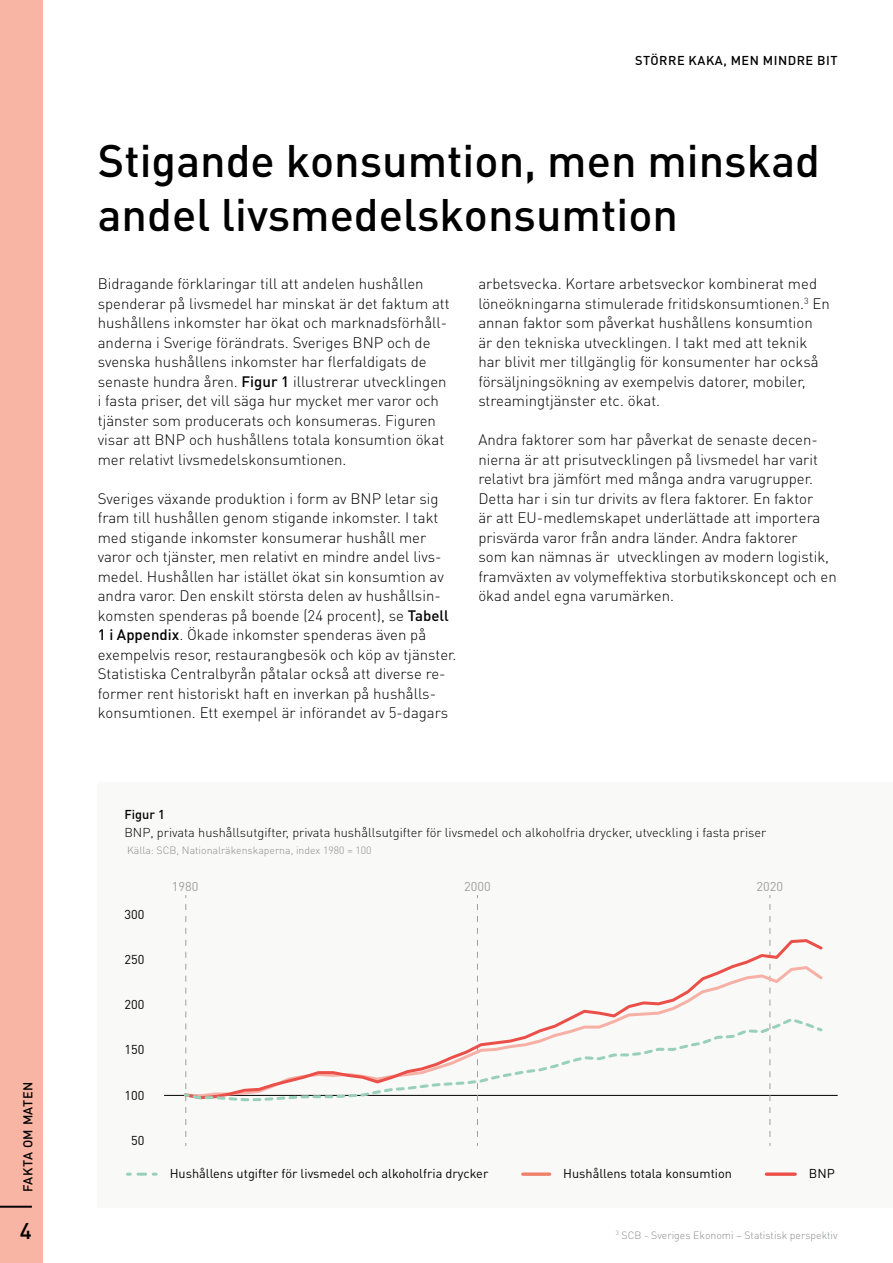
<style>
.page{position:relative;width:893px;height:1263px;background:#fff}
.page>*{position:absolute;margin:0;border:0;box-sizing:border-box;transform-origin:0 0}
.t1{font:500 45px/54px "DIN Pro";color:#000}
.t2{font:500 22.5px "DIN Pro";color:#000}
.t3{font:300 15px/19.5px "DIN Pro";color:#000}
.t4{font:300 12.75px "DIN Pro";color:#000}
.t5{font:12.75px "DIN Pro";color:#010202}
.t6{font:500 12.75px "DIN Pro";letter-spacing:.04em;color:#000}
.t7{font:12.75px "DIN Pro";color:#9e9fa0}
.t8{font:300 10.5px "DIN Pro";color:#8b8c8c}
.s1{font-weight:500}
</style>
<div class="page">
<div style="left:98px;top:782px;width:795px;height:426px;background:#f9f9f7"></div>
<svg style="left:138px;top:1173px;width:18px;height:3px"></svg>
<svg style="left:523px;top:1172px;width:27px;height:4px"></svg>
<svg style="left:766px;top:1172px;width:29px;height:4px"></svg>
<hr style="left:164px;top:1095px;width:674px;height:1px;background:#010202">
<svg style="left:770px;top:895px;width:1px;height:242px"></svg>
<svg style="left:477px;top:895px;width:1px;height:242px"></svg>
<svg style="left:477px;top:937px;width:348px;height:159px"></svg>
<svg style="left:182px;top:895px;width:9px;height:242px"></svg>
<svg style="left:191px;top:1016px;width:628px;height:87px"></svg>
<svg style="left:814px;top:1025px;width:11px;height:9px"></svg>
<div style="left:0;top:0;width:43px;height:1263px;background:#f9b5a3"></div>
<hr style="left:0;top:1206px;width:32px;height:2px;background:#000">
<p class="t6" style="left:19px;top:1192px;width:112px;rotate:-90deg">FAKTA OM MATEN</p>
<h2 class="t2" style="left:20px;top:1215px;width:13px">4</h2>
<p class="t6" style="left:635px;top:52px;width:204px">STÖRRE KAKA, MEN MINDRE BIT</p>
<h1 class="t1" style="left:98px;top:132px;width:724px">Stigande konsumtion, men minskad andel livsmedelskonsumtion</h1>
<p class="t3" style="left:98px;top:273px;width:353px">Bidragande förklaringar till att andelen hushållen spenderar på livsmedel har minskat är det faktum att hushållens inkomster har ökat och marknadsförhåll&shy;anderna i Sverige förändrats. Sveriges BNP och de svenska hushållens inkomster har flerfaldigats de senaste hundra åren. <span class="s1">Figur 1</span> illustrerar utvecklingen i fasta priser, det vill säga hur mycket mer varor och tjänster som producerats och konsumeras. Figuren visar att BNP och hushållens totala konsumtion ökat mer relativt livsmedelskonsumtionen.</p>
<p class="t3" style="left:98px;top:488px;width:360px">Sveriges växande produktion i form av BNP letar sig fram till hushållen genom stigande inkomster. I takt med stigande inkomster konsumerar hushåll mer varor och tjänster, men relativt en mindre andel livs&shy;medel. Hushållen har istället ökat sin konsumtion av andra varor. Den enskilt största delen av hushållsin&shy;komsten spenderas på boende (24 procent), se <span class="s1">Tabell 1 i Appendix</span>. Ökade inkomster spenderas även på exempelvis resor, restaurangbesök och köp av tjänster.<br>Statistiska Centralbyrån påtalar också att diverse re&shy;former rent historiskt haft en inverkan på hushålls&shy;konsumtionen. Ett exempel är införandet av 5-dagars</p>
<p class="t3" style="left:478px;top:273px;width:353px">arbetsvecka. Kortare arbetsveckor kombinerat med löneökningarna stimulerade fritidskonsumtionen.<sup>3</sup> En annan faktor som påverkat hushållens konsumtion är den tekniska utvecklingen. I takt med att teknik har blivit mer tillgänglig för konsumenter har också försäljningsökning av exempelvis datorer, mobiler, streamingtjänster etc. ökat.</p>
<p class="t3" style="left:478px;top:429px;width:360px">Andra faktorer som har påverkat de senaste decen&shy;nierna är att prisutvecklingen på livsmedel har varit relativt bra jämfört med många andra varugrupper.<br>Detta har i sin tur drivits av flera faktorer. En faktor<br>är att EU- medlemskapet underlättade att importera prisvärda varor från andra länder. Andra faktorer<br>som kan nämnas är utvecklingen av modern logistik, framväxten av volymeffektiva storbutikskoncept och en ökad andel egna varumärken.</p>
<p class="t6" style="left:124px;top:805px;width:42px">Figur 1</p>
<p class="t4" style="left:124px;top:824px;width:643px">BNP, privata hushållsutgifter, privata hushållsutgifter för livsmedel och alkoholfria drycker, utveckling i fasta priser</p>
<p class="t8" style="left:127px;top:843px;width:246px">Källa: SCB, Nationalräkenskaperna, index 1980 = 100</p>
<p class="t5" style="left:124px;top:905px;width:21px">300</p>
<p class="t5" style="left:124px;top:951px;width:21px">250</p>
<p class="t5" style="left:124px;top:995px;width:21px">200</p>
<p class="t5" style="left:124px;top:1041px;width:21px">150</p>
<p class="t5" style="left:124px;top:1086px;width:21px">100</p>
<p class="t5" style="left:131px;top:1132px;width:15px">50</p>
<p class="t7" style="left:172px;top:878px;width:28px">1980</p>
<p class="t7" style="left:464px;top:878px;width:28px">2000</p>
<p class="t7" style="left:757px;top:878px;width:28px">2020</p>
<p class="t5" style="left:170px;top:1165px;width:320px">Hushållens utgifter för livsmedel och alkoholfria drycker</p>
<p class="t5" style="left:563px;top:1165px;width:170px">Hushållens totala konsumtion</p>
<p class="t5" style="left:809px;top:1165px;width:27px">BNP</p>
<p class="t8" style="left:616px;top:1228px;width:224px"><sup>3</sup> SCB - Sveriges Ekonomi – Statistisk perspektiv</p>
</div>
